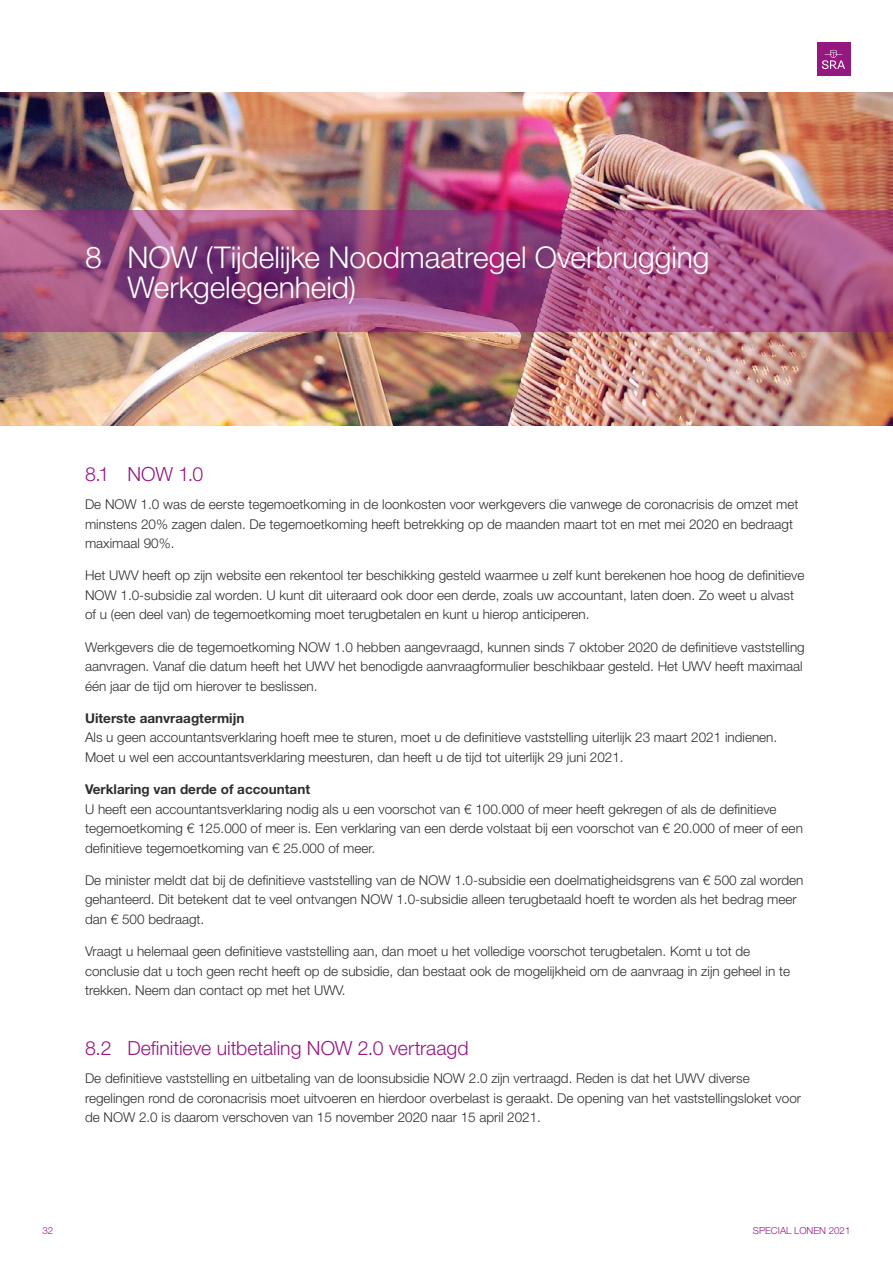
<style>
.page{position:relative;width:893px;height:1263px;background:#fff}
.page>*{position:absolute;margin:0;border:0;box-sizing:border-box;transform-origin:0 0}
.t1{font:300 30px/30px "Helvetica Neue LT Std";letter-spacing:-.005em;color:#fff}
.t2{font:300 19.5px "Helvetica Neue LT Std";letter-spacing:-.005em;color:#951881}
.t3{font:300 13.5px/19.5px "Helvetica Neue LT Std";color:#2f2f2f}
.t4{font:700 13.5px "Helvetica Neue LT Std";color:#2f2f2f}
.t5{font:300 9.75px "Helvetica Neue LT Std";color:#951881}
</style>
<div class="page">
<img style="left:0;top:92px;width:893px;height:333px">
<svg style="left:0;top:210px;width:893px;height:122px;background:#9c4c80"></svg>
<div style="left:817px;top:43px;width:33px;height:33px;background:#951881"></div>
<svg style="left:822px;top:50px;width:23px;height:19px"></svg>
<h1 class="t1" style="left:128px;top:242px;width:583px;text-indent:-43px">8 NOW (Tijdelijke Noodmaatregel Overbrugging<br>Werkgelegenheid)</h1>
<h2 class="t2" style="left:85px;top:462px;width:120px">8.1 NOW 1.0</h2>
<p class="t3" style="left:85px;top:494px;width:715px">De NOW 1.0 was de eerste tegemoetkoming in de loonkosten voor werkgevers die vanwege de coronacrisis de omzet met minstens 20% zagen dalen. De tegemoetkoming heeft betrekking op de maanden maart tot en met mei 2020 en bedraagt maximaal 90%.</p>
<p class="t3" style="left:85px;top:566px;width:721px">Het UWV heeft op zijn website een rekentool ter beschikking gesteld waarmee u zelf kunt berekenen hoe hoog de definitieve<br>NOW 1.0-subsidie zal worden. U kunt dit uiteraard ook door een derde, zoals uw accountant, laten doen. Zo weet u alvast of u (een deel van) de tegemoetkoming moet terugbetalen en kunt u hierop anticiperen.</p>
<p class="t3" style="left:85px;top:637px;width:721px">Werkgevers die de tegemoetkoming NOW 1.0 hebben aangevraagd, kunnen sinds 7 oktober 2020 de definitieve vaststelling aanvragen. Vanaf die datum heeft het UWV het benodigde aanvraagformulier beschikbaar gesteld. Het UWV heeft maximaal één jaar de tijd om hierover te beslissen.</p>
<p class="t4" style="left:85px;top:710px;width:161px">Uiterste aanvraagtermijn</p>
<p class="t3" style="left:85px;top:727px;width:694px">Als u geen accountantsverklaring hoeft mee te sturen, moet u de definitieve vaststelling uiterlijk 23 maart 2021 indienen.<br>Moet u wel een accountantsverklaring meesturen, dan heeft u de tijd tot uiterlijk 29 juni 2021.</p>
<p class="t4" style="left:85px;top:781px;width:227px">Verklaring van derde of accountant</p>
<p class="t3" style="left:85px;top:799px;width:719px">U heeft een accountantsverklaring nodig als u een voorschot van € 100.000 of meer heeft gekregen of als de definitieve tegemoetkoming € 125.000 of meer is. Een verklaring van een derde volstaat bij een voorschot van € 20.000 of meer of een definitieve tegemoetkoming van € 25.000 of meer.</p>
<p class="t3" style="left:85px;top:870px;width:720px">De minister meldt dat bij de definitieve vaststelling van de NOW 1.0-subsidie een doelmatigheidsgrens van € 500 zal worden gehanteerd. Dit betekent dat te veel ontvangen NOW 1.0-subsidie alleen terugbetaald hoeft te worden als het bedrag meer dan € 500 bedraagt.</p>
<p class="t3" style="left:85px;top:941px;width:706px">Vraagt u helemaal geen definitieve vaststelling aan, dan moet u het volledige voorschot terugbetalen. Komt u tot de conclusie dat u toch geen recht heeft op de subsidie, dan bestaat ook de mogelijkheid om de aanvraag in zijn geheel in te trekken. Neem dan contact op met het UWV.</p>
<h2 class="t2" style="left:85px;top:1036px;width:385px">8.2 Definitieve uitbetaling NOW 2.0 vertraagd</h2>
<p class="t3" style="left:85px;top:1068px;width:717px">De definitieve vaststelling en uitbetaling van de loonsubsidie NOW 2.0 zijn vertraagd. Reden is dat het UWV diverse regelingen rond de coronacrisis moet uitvoeren en hierdoor overbelast is geraakt. De opening van het vaststellingsloket voor de NOW 2.0 is daarom verschoven van 15 november 2020 naar 15 april 2021.</p>
<p class="t5" style="left:43px;top:1224px;width:12px">32</p>
<p class="t5" style="left:753px;top:1224px;width:99px">SPECIAL LONEN 2021</p>
</div>
